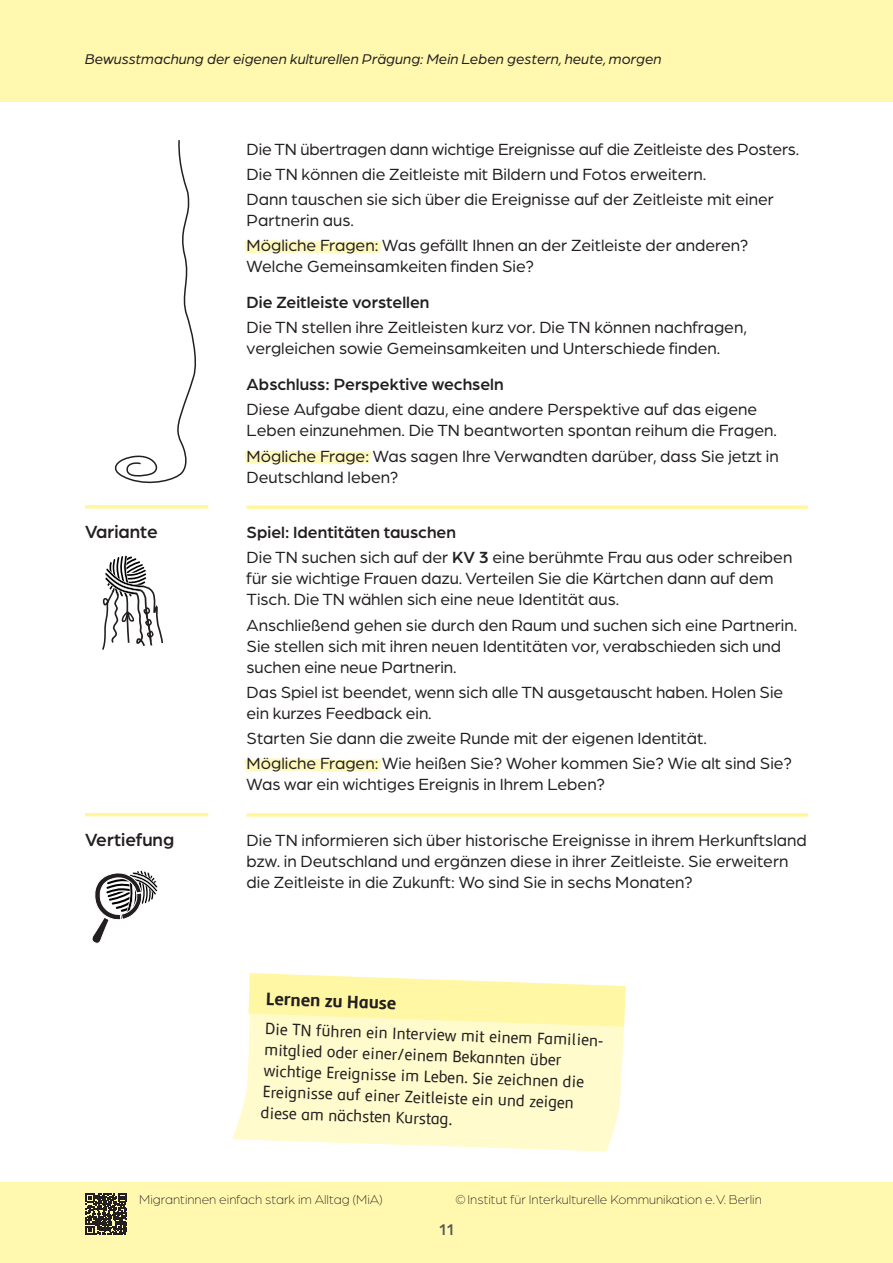
<style>
.page{position:relative;width:893px;height:1263px;background:#fff}
.page>*{position:absolute;margin:0;border:0;box-sizing:border-box;transform-origin:0 0}
.SV_Kategorien_medium{font:500 18.75px "Arboria";color:#231f20}
.Lernen_zu_Hause_Ü1_M{font:700 18px "Semikolon Plus";color:#231f20}
.SV_Fließtext_11_5_14{font:17.25px/21px "Arboria";color:#231f20}
.SV_Fließtext_11_5_14-2{font:500 17.25px "Arboria";color:#231f20}
.Lernen_zu_Hause_Flie{font:16.5px/21px "Semikolon Plus";color:#231f20}
.t1{font:500 16.5px "Arboria";color:#57585a}
.Themenfeld_Kopfzeile{font:italic 15px "Arboria";color:#231f20}
.t2{font:300 13.5px "Arboria";color:#231f20}
.s1{font-weight:500}
</style>
<div class="page">
<div style="left:0;top:1182px;width:893px;height:81px;background:#fff8ae"></div>
<div style="left:0;top:0;width:893px;height:102px;background:#fff8ae"></div>
<svg style="left:86px;top:1193px;width:41px;height:41px"></svg>
<svg style="left:247px;top:505px;width:561px;height:4px"></svg>
<svg style="left:247px;top:813px;width:561px;height:4px"></svg>
<svg style="left:244px;top:240px;width:138px;height:14px"></svg>
<svg style="left:244px;top:450px;width:127px;height:15px"></svg>
<svg style="left:244px;top:758px;width:138px;height:14px"></svg>
<svg style="left:232px;top:1027px;width:392px;height:124px;fill:#fffbcc"></svg>
<svg style="left:248px;top:973px;width:377px;height:54px"></svg>
<svg style="left:114px;top:140px;width:82px;height:344px"></svg>
<svg style="left:85px;top:505px;width:123px;height:4px"></svg>
<hr style="left:85px;top:813px;width:123px;height:3px;background:#fff79a">
<svg style="left:102px;top:555px;width:61px;height:95px"></svg>
<svg style="left:92px;top:870px;width:66px;height:74px"></svg>
<p class="Themenfeld_Kopfzeile" style="left:85px;top:49px;width:578px">Bewusstmachung der eigenen kulturellen Prägung: Mein Leben gestern, heute, morgen</p>
<p class="SV_Kategorien_medium" style="left:85px;top:519px;width:74px">Variante</p>
<p class="SV_Kategorien_medium" style="left:85px;top:827px;width:91px">Vertiefung</p>
<p class="SV_Fließtext_11_5_14" style="left:247px;top:138px;width:554px">Die TN übertragen dann wichtige Ereignisse auf die Zeitleiste des Posters.</p>
<p class="SV_Fließtext_11_5_14" style="left:247px;top:163px;width:461px">Die TN können die Zeitleiste mit Bildern und Fotos erweitern.</p>
<p class="SV_Fließtext_11_5_14" style="left:247px;top:188px;width:529px">Dann tauschen sie sich über die Ereignisse auf der Zeitleiste mit einer<br>Partnerin aus.</p>
<p class="SV_Fließtext_11_5_14" style="left:247px;top:234px;width:503px">Mögliche Fragen: Was gefällt Ihnen an der Zeitleiste der anderen?<br>Welche Gemeinsamkeiten finden Sie?</p>
<p class="SV_Fließtext_11_5_14-2" style="left:247px;top:291px;width:184px">Die Zeitleiste vorstellen</p>
<p class="SV_Fließtext_11_5_14" style="left:247px;top:316px;width:502px">Die TN stellen ihre Zeitleisten kurz vor. Die TN können nachfragen, vergleichen sowie Gemeinsamkeiten und Unterschiede finden.</p>
<p class="SV_Fließtext_11_5_14-2" style="left:247px;top:373px;width:259px">Abschluss: Perspektive wechseln</p>
<p class="SV_Fließtext_11_5_14" style="left:247px;top:398px;width:532px">Diese Aufgabe dient dazu, eine andere Perspektive auf das eigene<br>Leben einzunehmen. Die TN beantworten spontan reihum die Fragen.</p>
<p class="SV_Fließtext_11_5_14" style="left:247px;top:445px;width:534px">Mögliche Frage: Was sagen Ihre Verwandten darüber, dass Sie jetzt in<br>Deutschland leben?</p>
<p class="SV_Fließtext_11_5_14-2" style="left:247px;top:521px;width:211px">Spiel: Identitäten tauschen</p>
<p class="SV_Fließtext_11_5_14" style="left:247px;top:546px;width:547px">Die TN suchen sich auf der <span class="s1">KV 3</span> eine berühmte Frau aus oder schreiben für sie wichtige Frauen dazu. Verteilen Sie die Kärtchen dann auf dem<br>Tisch. Die TN wählen sich eine neue Identität aus.</p>
<p class="SV_Fließtext_11_5_14" style="left:247px;top:614px;width:552px">Anschließend gehen sie durch den Raum und suchen sich eine Partnerin.<br>Sie stellen sich mit ihren neuen Identitäten vor, verabschieden sich und suchen eine neue Partnerin.</p>
<p class="SV_Fließtext_11_5_14" style="left:247px;top:681px;width:538px">Das Spiel ist beendet, wenn sich alle TN ausgetauscht haben. Holen Sie ein kurzes Feedback ein.</p>
<p class="SV_Fließtext_11_5_14" style="left:247px;top:727px;width:462px">Starten Sie dann die zweite Runde mit der eigenen Identität.</p>
<p class="SV_Fließtext_11_5_14" style="left:247px;top:752px;width:547px">Mögliche Fragen: Wie heißen Sie? Woher kommen Sie? Wie alt sind Sie?<br>Was war ein wichtiges Ereignis in Ihrem Leben?</p>
<p class="SV_Fließtext_11_5_14" style="left:247px;top:829px;width:562px">Die TN informieren sich über historische Ereignisse in ihrem Herkunftsland bzw. in Deutschland und ergänzen diese in ihrer Zeitleiste. Sie erweitern die Zeitleiste in die Zukunft: Wo sind Sie in sechs Monaten?</p>
<p class="Lernen_zu_Hause_Ü1_M" style="left:266px;top:988px;width:132px;rotate:2deg">Lernen zu Hause</p>
<p class="Lernen_zu_Hause_Flie" style="left:264px;top:1018px;width:344px;rotate:2deg">Die TN führen ein Interview mit einem Familien&shy;mitglied oder einer/einem Bekannten über wichtige Ereignisse im Leben. Sie zeichnen die Ereignisse auf einer Zeitleiste ein und zeigen diese am nächsten Kurstag.</p>
<p class="t2" style="left:139px;top:1191px;width:245px">Migrantinnen einfach stark im Alltag (MiA)</p>
<p class="t2" style="left:456px;top:1191px;width:308px">©Institut für Interkulturelle Kommunikation e.V. Berlin</p>
<p class="t1" style="left:439px;top:1219px;width:17px">11</p>
</div>
